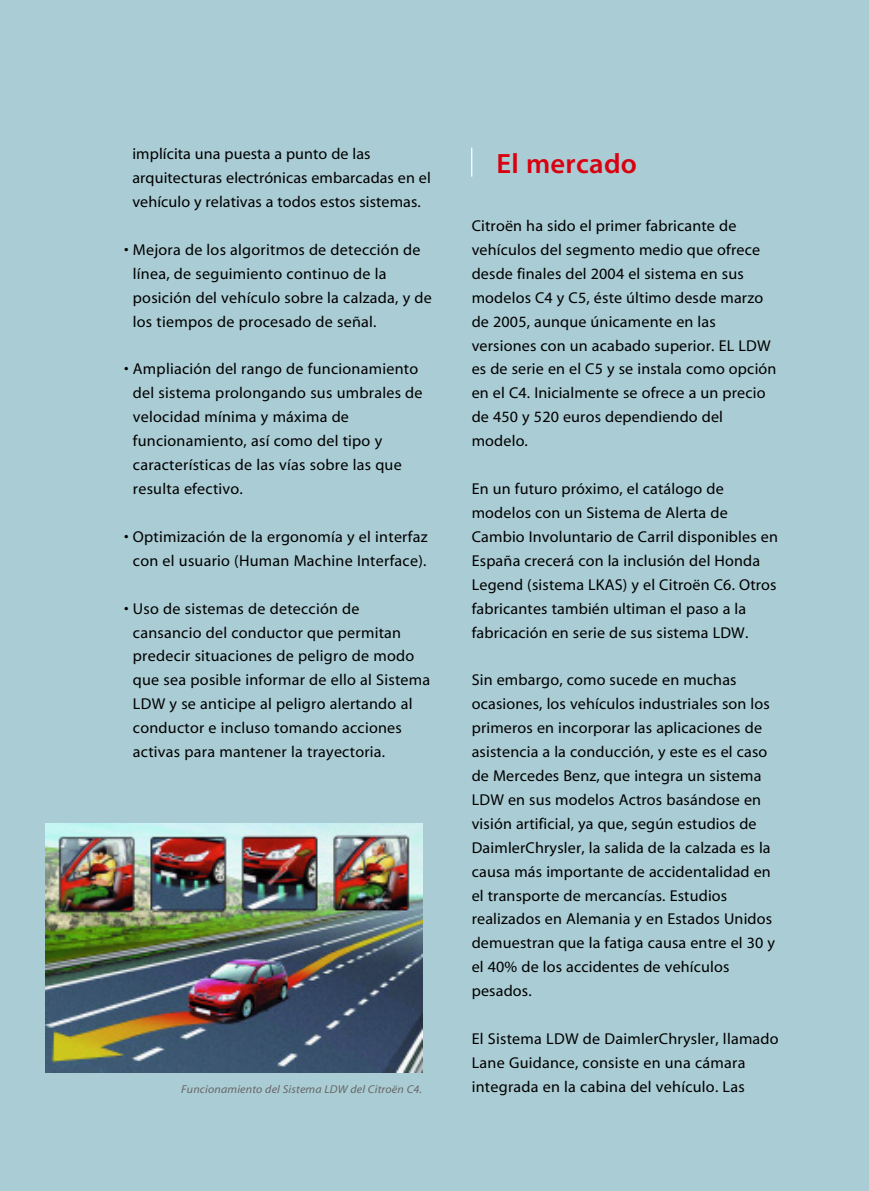
<style>
.page{position:relative;width:869px;height:1191px;background:#fff}
.page>*{position:absolute;margin:0;border:0;box-sizing:border-box;transform-origin:0 0}
.t1{font:600 28px "Myriad MM";letter-spacing:.01em;color:#d9000f}
.t2{font:15.75px/24px "Myriad MM";letter-spacing:.01em;color:#000}
.t3{font:italic 11.38px "Myriad MM";letter-spacing:.015em;color:#666;scale:1.05 1}
</style>
<div class="page">
<div style="left:0;top:0;width:868px;height:1191px;background:#aaccd4"></div>
<img style="left:46px;top:823px;width:376px;height:249px">
<svg style="left:471px;top:148px;width:1px;height:29px"></svg>
<p class="t2" style="left:132px;top:143px;width:300px">implícita una puesta a punto de las arquitecturas electrónicas embarcadas en el vehículo y relativas a todos estos sistemas.</p>
<p class="t2" style="left:133px;top:238px;width:300px;text-indent:-9px">• Mejora de los algoritmos de detección de línea, de seguimiento continuo de la posición del vehículo sobre la calzada, y de los tiempos de procesado de señal.</p>
<p class="t2" style="left:133px;top:358px;width:291px;text-indent:-9px">• Ampliación del rango de funcionamiento del sistema prolongando sus umbrales de velocidad mínima y máxima de funcionamiento, así como del tipo y características de las vías sobre las que resulta efectivo.</p>
<p class="t2" style="left:124px;top:525px;width:305px;text-align:center">• Optimización de la ergonomía y el interfaz con el usuario (Human Machine Interface).</p>
<p class="t2" style="left:133px;top:597px;width:299px;text-indent:-9px">• Uso de sistemas de detección de cansancio del conductor que permitan predecir situaciones de peligro de modo que sea posible informar de ello al Sistema LDW y se anticipe al peligro alertando al conductor e incluso tomando acciones activas para mantener la trayectoria.</p>
<p class="t3" style="left:181px;top:1083px;width:231px">Funcionamiento del Sistema LDW del Citroën C4.</p>
<h1 class="t1" style="left:496px;top:149px;width:142px">El mercado</h1>
<p class="t2" style="left:471px;top:214px;width:306px">Citroën ha sido el primer fabricante de vehículos del segmento medio que ofrece desde finales del 2004 el sistema en sus modelos C4 y C5, éste último desde marzo de 2005, aunque únicamente en las versiones con un acabado superior. EL LDW es de serie en el C5 y se instala como opción en el C4. Inicialmente se ofrece a un precio de 450 y 520 euros dependiendo del modelo.</p>
<p class="t2" style="left:471px;top:477px;width:307px">En un futuro próximo, el catálogo de modelos con un Sistema de Alerta de Cambio Involuntario de Carril disponibles en España crecerá con la inclusión del Honda Legend (sistema LKAS) y el Citroën C6. Otros fabricantes también ultiman el paso a la fabricación en serie de sus sistema LDW.</p>
<p class="t2" style="left:471px;top:669px;width:305px">Sin embargo, como sucede en muchas ocasiones, los vehículos industriales son los primeros en incorporar las aplicaciones de asistencia a la conducción, y este es el caso de Mercedes Benz, que integra un sistema LDW en sus modelos Actros basándose en visión artificial, ya que, según estudios de DaimlerChrysler, la salida de la calzada es la causa más importante de accidentalidad en el transporte de mercancías. Estudios realizados en Alemania y en Estados Unidos demuestran que la fatiga causa entre el 30 y el 40% de los accidentes de vehículos pesados.</p>
<p class="t2" style="left:471px;top:1027px;width:308px">El Sistema LDW de DaimlerChrysler, llamado<br>Lane Guidance, consiste en una cámara integrada en la cabina del vehículo. Las</p>
</div>
